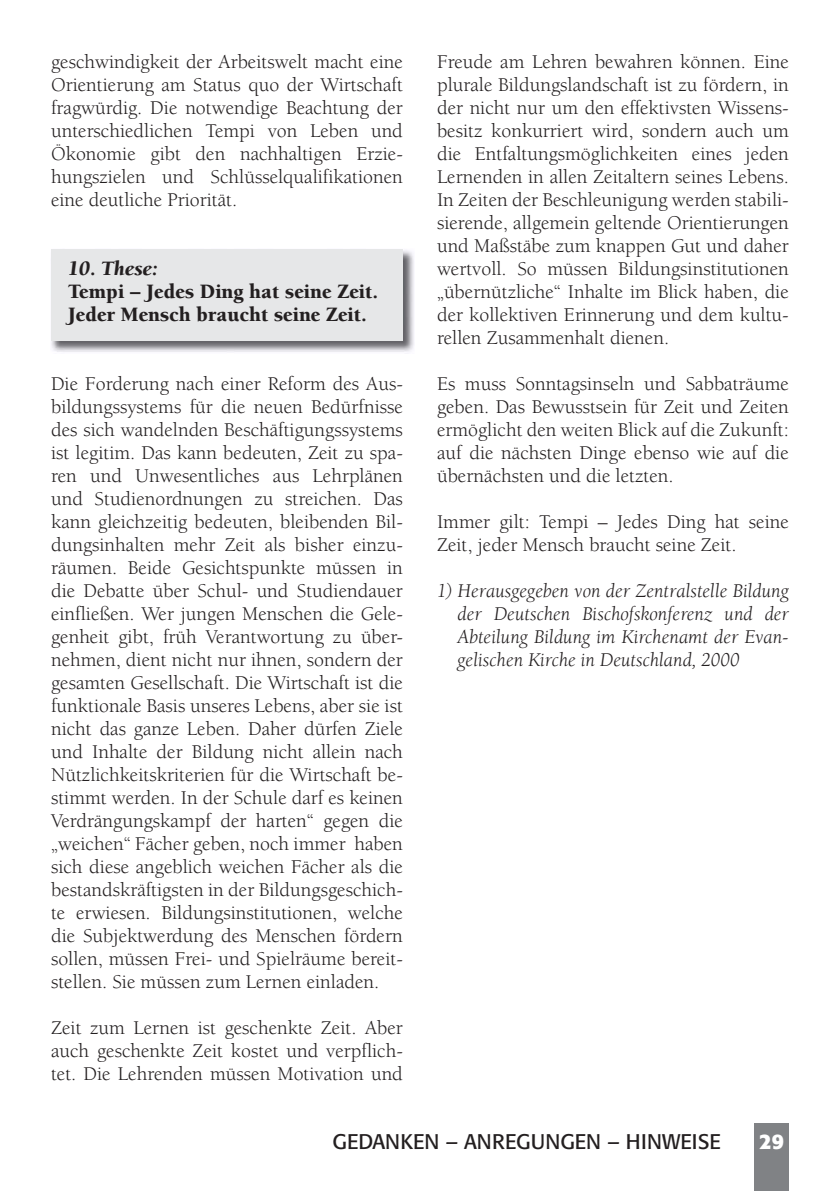
<style>
.page{position:relative;width:840px;height:1191px;background:#fff}
.page>*{position:absolute;margin:0;border:0;box-sizing:border-box;transform-origin:0 0}
.t1{font:900 21px/23px "Berkeley";color:#231f20}
.t2{font:21px "Formata";color:#231f20}
.t3{font:italic 900 21px "Berkeley";color:#231f20}
.t4{font:700 21px "Formata";color:#fff}
.t5{font:20px/23px "Berkeley";color:#231f20;text-align:justify}
.t6{font:italic 20px/23px "Berkeley";color:#231f20;text-align:justify}
</style>
<div class="page">
<div style="left:754px;top:1123px;width:34px;height:68px;background:#808285"></div>
<img style="left:51px;top:250px;width:363px;height:102px">
<div style="left:51px;top:249px;width:352px;height:92px;background:#e6e7e8"></div>
<p class="t5" style="left:51px;top:52px;width:353px">geschwindigkeit der Arbeitswelt macht eine Orientierung am Status quo der Wirtschaft fragwürdig. Die notwendige Beachtung der unterschiedlichen Tempi von Leben und Ökonomie gibt den nachhaltigen Erzie&shy;hungszielen und Schlüsselqualifikationen eine deutliche Priorität.</p>
<p class="t3" style="left:68px;top:260px;width:91px">10. These:</p>
<p class="t1" style="left:68px;top:282px;width:311px">Tempi – Jedes Ding hat seine Zeit.<br>Jeder Mensch braucht seine Zeit.</p>
<p class="t5" style="left:51px;top:374px;width:353px">Die Forderung nach einer Reform des Aus&shy;bildungssystems für die neuen Bedürfnisse des sich wandelnden Beschäftigungssystems ist legitim. Das kann bedeuten, Zeit zu spa&shy;ren und Unwesentliches aus Lehrplänen und Studienordnungen zu streichen. Das kann gleichzeitig bedeuten, bleibenden Bil&shy;dungsinhalten mehr Zeit als bisher einzu&shy;räumen. Beide Gesichtspunkte müssen in die Debatte über Schul- und Studiendauer einfließen. Wer jungen Menschen die Gele&shy;genheit gibt, früh Verantwortung zu über&shy;nehmen, dient nicht nur ihnen, sondern der gesamten Gesellschaft. Die Wirtschaft ist die funktionale Basis unseres Lebens, aber sie ist nicht das ganze Leben. Daher dürfen Ziele und Inhalte der Bildung nicht allein nach Nützlichkeitskriterien für die Wirtschaft be&shy;stimmt werden. In der Schule darf es keinen Verdrängungskampf der harten“ gegen die „weichen“ Fächer geben, noch immer haben sich diese angeblich weichen Fächer als die bestandskräftigsten in der Bildungsgeschich&shy;te erwiesen. Bildungsinstitutionen, welche die Subjektwerdung des Menschen fördern sollen, müssen Frei- und Spielräume bereit&shy;stellen. Sie müssen zum Lernen einladen.</p>
<p class="t5" style="left:51px;top:1018px;width:353px">Zeit zum Lernen ist geschenkte Zeit. Aber auch geschenkte Zeit kostet und verpflich&shy;tet. Die Lehrenden müssen Motivation und</p>
<p class="t5" style="left:437px;top:52px;width:353px">Freude am Lehren bewahren können. Eine plurale Bildungslandschaft ist zu fördern, in der nicht nur um den effektivsten Wissens&shy;besitz konkurriert wird, sondern auch um die Entfaltungsmöglichkeiten eines jeden Lernenden in allen Zeitaltern seines Lebens.<br>In Zeiten der Beschleunigung werden stabili&shy;sierende, allgemein geltende Orientierungen und Maßstäbe zum knappen Gut und daher wertvoll. So müssen Bildungsinstitutionen „übernützliche“ Inhalte im Blick haben, die der kollektiven Erinnerung und dem kultu&shy;rellen Zusammenhalt dienen.</p>
<p class="t5" style="left:437px;top:374px;width:353px">Es muss Sonntagsinseln und Sabbaträume geben. Das Bewusstsein für Zeit und Zeiten ermöglicht den weiten Blick auf die Zukunft: auf die nächsten Dinge ebenso wie auf die übernächsten und die letzten.</p>
<p class="t5" style="left:437px;top:512px;width:353px">Immer gilt: Tempi – Jedes Ding hat seine<br>Zeit, jeder Mensch braucht seine Zeit.</p>
<p class="t6" style="left:457px;top:581px;width:332px;text-indent:-21px">1) Herausgegeben von der Zentralstelle Bildung der Deutschen Bischofskonferenz und der Abteilung Bildung im Kirchenamt der Evan&shy;gelischen Kirche in Deutschland, 2000</p>
<p class="t2" style="left:332px;top:1132px;width:389px">GEDANKEN – ANREGUNGEN – HINWEISE</p>
<p class="t4" style="left:759px;top:1132px;width:26px">29</p>
</div>
